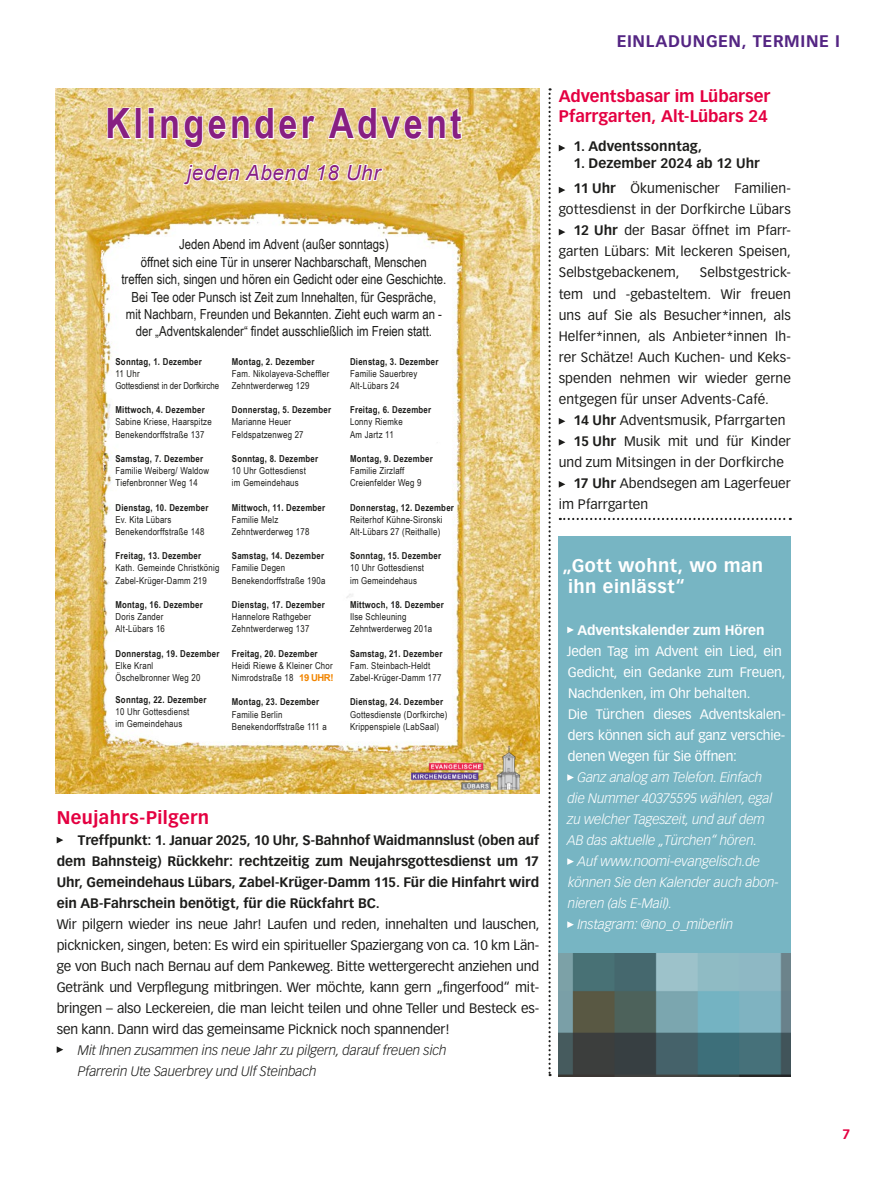
<style>
.page{position:relative;width:893px;height:1183px;background:#fff}
.page>*{position:absolute;margin:0;border:0;box-sizing:border-box;transform-origin:0 0}
.t1{font:700 41.7px "Arial Narrow";letter-spacing:.08em;color:#871f82}
.t2{font:italic 20.85px "Arial";letter-spacing:.025em;color:#871f82}
.t3{font:700 18px/21px "Vectora LH";letter-spacing:.025em;color:#fff}
.t4{font:700 18px "Vectora LH";letter-spacing:.025em;color:#e40041}
.t5{font:700 16.5px/19.8px "Vectora LH";color:#e40041}
.t6{font:700 16.5px "Vectora LH";letter-spacing:.04em;color:#542583}
.t7{font:13.95px/17.4px "Arial Narrow";color:#1d1d1b;text-align:center}
.t8{font:13.5px/21px "Vectora LH";letter-spacing:.005em;color:#1d1d1b;text-align:justify}
.t9{font:700 13.5px/21px "Vectora LH";color:#1d1d1b;text-align:justify}
.t10{font:italic 300 13.5px/21px "Vectora LH";letter-spacing:-.01em;color:#fff}
.t11{font:13.5px/21px "Vectora LH";letter-spacing:-.01em;color:#fff}
.t12{font:italic 300 13.5px/21px "Vectora LH";letter-spacing:-.01em;color:#1d1d1b}
.t13{font:700 13.5px "Vectora LH";letter-spacing:-.005em;color:#fff}
.t14{font:700 13.5px "Vectora LH";color:#e40041}
.t15{font:9.6px/12.1px "Arial Narrow";letter-spacing:.025em;color:#1d1d1b}
.t16{font:700 9.6px "Arial Narrow";letter-spacing:.025em;color:#1d1d1b}
.t17{font:9.6px/12.1px "Arial Narrow";color:#1d1d1b}
.s1{font-family:"Arial";font-weight:700;color:#f18500}
.s2{font-weight:400}
.s3{font-weight:700}
</style>
<div class="page">
<img style="left:55px;top:441px;width:484px;height:209px">
<img style="left:55px;top:650px;width:484px;height:143px">
<img style="left:55px;top:88px;width:484px;height:353px">
<svg style="left:106px;top:107px;width:27px;height:33px"></svg>
<div style="left:135px;top:107px;width:7px;height:32px;border:2px solid #fff"></div>
<svg style="left:147px;top:107px;width:170px;height:42px;background:#ecd8a2"></svg>
<svg style="left:327px;top:106px;width:136px;height:35px;background:#eddaa9"></svg>
<svg style="left:182px;top:157px;width:202px;height:29px"></svg>
<img style="left:409px;top:745px;width:113px;height:44px">
<div style="left:559px;top:536px;width:232px;height:480px;background:#77b5c3"></div>
<svg style="left:567px;top:626px;width:7px;height:7px"></svg>
<svg style="left:567px;top:774px;width:7px;height:6px"></svg>
<svg style="left:567px;top:858px;width:7px;height:6px"></svg>
<svg style="left:567px;top:921px;width:7px;height:6px"></svg>
<img style="left:559px;top:953px;width:232px;height:122px">
<svg style="left:57px;top:837px;width:6px;height:6px"></svg>
<svg style="left:57px;top:1046px;width:6px;height:6px"></svg>
<svg style="left:559px;top:145px;width:6px;height:6px"></svg>
<svg style="left:559px;top:187px;width:6px;height:6px"></svg>
<svg style="left:559px;top:229px;width:6px;height:6px"></svg>
<svg style="left:559px;top:418px;width:6px;height:6px"></svg>
<svg style="left:559px;top:439px;width:6px;height:6px"></svg>
<svg style="left:559px;top:481px;width:6px;height:6px"></svg>
<svg style="left:560px;top:517px;width:231px;height:3px"></svg>
<svg style="left:548px;top:88px;width:3px;height:987px"></svg>
<h1 class="t1" style="left:106px;top:92px;width:358px">Klingender Advent</h1>
<h2 class="t2" style="left:187px;top:159px;width:195px">jeden Abend 18 Uhr</h2>
<p class="t7" style="left:121px;top:235px;width:326px">Jeden Abend im Advent (außer sonntags)<br>öffnet sich eine Tür in unserer Nachbarschaft, Menschen<br>treffen sich, singen und hören ein Gedicht oder eine Geschichte.<br>Bei Tee oder Punsch ist Zeit zum Innehalten, für Gespräche,<br>mit Nachbarn, Freunden und Bekannten. Zieht euch warm an - der „Adventskalender“ findet ausschließlich im Freien statt.</p>
<p class="t16" style="left:115px;top:354px;width:88px">Sonntag, 1. Dezember</p>
<p class="t17" style="left:115px;top:367px;width:105px">11 Uhr<br>Gottesdienst in der Dorfkirche</p>
<p class="t16" style="left:115px;top:402px;width:91px">Mittwoch, 4. Dezember</p>
<p class="t15" style="left:115px;top:415px;width:98px">Sabine Kriese, Haarspitze<br>Benekendorffstraße 137</p>
<p class="t16" style="left:115px;top:451px;width:89px">Samstag, 7. Dezember</p>
<p class="t15" style="left:115px;top:464px;width:95px">Familie Weiberg/ Waldow<br>Tiefenbronner Weg 14</p>
<p class="t16" style="left:115px;top:500px;width:94px">Dienstag, 10. Dezember</p>
<p class="t15" style="left:115px;top:513px;width:90px">Ev. Kita Lübars<br>Benekendorffstraße 148</p>
<p class="t16" style="left:115px;top:548px;width:87px">Freitag, 13. Dezember</p>
<p class="t15" style="left:115px;top:561px;width:105px">Kath. Gemeinde Christkönig<br>Zabel-Krüger-Damm 219</p>
<p class="t16" style="left:115px;top:597px;width:89px">Montag, 16. Dezember</p>
<p class="t15" style="left:115px;top:610px;width:51px">Doris Zander<br>Alt-Lübars 16</p>
<p class="t16" style="left:115px;top:645px;width:105px">Donnerstag, 19. Dezember</p>
<p class="t15" style="left:115px;top:658px;width:86px">Elke Kranl<br>Öschelbronner Weg 20</p>
<p class="t16" style="left:115px;top:691px;width:92px">Sonntag, 22. Dezember</p>
<p class="t15" style="left:115px;top:704px;width:75px">10 Uhr Gottesdienst im Gemeindehaus</p>
<p class="t16" style="left:232px;top:354px;width:84px">Montag, 2. Dezember</p>
<p class="t15" style="left:232px;top:367px;width:99px">Fam. Nikolayeva-Scheffler<br>Zehntwerderweg 129</p>
<p class="t16" style="left:232px;top:402px;width:101px">Donnerstag, 5. Dezember</p>
<p class="t15" style="left:232px;top:415px;width:73px">Marianne Heuer<br>Feldspatzenweg 27</p>
<p class="t16" style="left:232px;top:451px;width:88px">Sonntag, 8. Dezember</p>
<p class="t15" style="left:232px;top:464px;width:75px">10 Uhr Gottesdienst im Gemeindehaus</p>
<p class="t16" style="left:232px;top:500px;width:95px">Mittwoch, 11. Dezember</p>
<p class="t15" style="left:232px;top:513px;width:79px">Familie Melz<br>Zehntwerderweg 178</p>
<p class="t16" style="left:232px;top:548px;width:94px">Samstag, 14. Dezember</p>
<p class="t15" style="left:232px;top:561px;width:95px">Familie Degen<br>Benekendorffstraße 190a</p>
<p class="t16" style="left:232px;top:597px;width:94px">Dienstag, 17. Dezember</p>
<p class="t15" style="left:232px;top:610px;width:81px">Hannelore Rathgeber<br>Zehntwerderweg 137</p>
<p class="t16" style="left:232px;top:645px;width:87px">Freitag, 20. Dezember</p>
<p class="t15" style="left:232px;top:658px;width:103px">Heidi Riewe &amp; Kleiner Chor<br>Nimrodstraße 18 <span class="s1">19 UHR!</span></p>
<p class="t16" style="left:232px;top:694px;width:89px">Montag, 23. Dezember</p>
<p class="t15" style="left:232px;top:707px;width:96px">Familie Berlin<br>Benekendorffstraße 111 a</p>
<p class="t16" style="left:350px;top:354px;width:90px">Dienstag, 3. Dezember</p>
<p class="t15" style="left:350px;top:367px;width:69px">Familie Sauerbrey<br>Alt-Lübars 24</p>
<p class="t16" style="left:350px;top:402px;width:83px">Freitag, 6. Dezember</p>
<p class="t15" style="left:350px;top:415px;width:54px">Lonny Riemke<br>Am Jartz 11</p>
<p class="t16" style="left:350px;top:451px;width:84px">Montag, 9. Dezember</p>
<p class="t15" style="left:350px;top:464px;width:73px">Familie Zirzlaff<br>Creienfelder Weg 9</p>
<p class="t16" style="left:350px;top:500px;width:105px">Donnerstag, 12. Dezember</p>
<p class="t15" style="left:350px;top:513px;width:94px">Reiterhof Kühne-Sironski<br>Alt-Lübars 27 (Reithalle)</p>
<p class="t16" style="left:350px;top:548px;width:92px">Sonntag, 15. Dezember</p>
<p class="t15" style="left:350px;top:561px;width:75px">10 Uhr Gottesdienst im Gemeindehaus</p>
<p class="t16" style="left:350px;top:597px;width:95px">Mittwoch, 18. Dezember</p>
<p class="t15" style="left:350px;top:610px;width:84px">Ilse Schleuning<br>Zehntwerderweg 201a</p>
<p class="t16" style="left:350px;top:645px;width:94px">Samstag, 21. Dezember</p>
<p class="t15" style="left:350px;top:658px;width:93px">Fam. Steinbach-Heldt<br>Zabel-Krüger-Damm 177</p>
<p class="t16" style="left:350px;top:694px;width:94px">Dienstag, 24. Dezember</p>
<p class="t15" style="left:350px;top:707px;width:99px">Gottesdienste (Dorfkirche)<br>Krippenspiele (LabSaal)</p>
<h3 class="t4" style="left:57px;top:806px;width:154px">Neujahrs-Pilgern</h3>
<p class="t9" style="left:57px;top:829px;width:484px;text-indent:21px">Treffpunkt: 1. Januar 2025, 10 Uhr, S-Bahnhof Waidmannslust (oben auf dem Bahnsteig) Rückkehr: rechtzeitig zum Neujahrsgottesdienst um 17<br>Uhr, Gemeindehaus Lübars, Zabel-Krüger-Damm 115. Für die Hinfahrt wird ein AB-Fahrschein benötigt, für die Rückfahrt BC.</p>
<p class="t8" style="left:57px;top:913px;width:484px">Wir pilgern wieder ins neue Jahr! Laufen und reden, innehalten und lauschen, picknicken, singen, beten: Es wird ein spiritueller Spaziergang von ca. 10 km Län&shy;ge von Buch nach Bernau auf dem Pankeweg. Bitte wettergerecht anziehen und Getränk und Verpflegung mitbringen. Wer möchte, kann gern „fingerfood“ mit&shy;bringen – also Leckereien, die man leicht teilen und ohne Teller und Besteck es&shy;sen kann. Dann wird das gemeinsame Picknick noch spannender!</p>
<p class="t12" style="left:78px;top:1039px;width:370px">Mit Ihnen zusammen ins neue Jahr zu pilgern, darauf freuen sich<br>Pfarrerin Ute Sauerbrey und Ulf Steinbach</p>
<p class="t6" style="left:617px;top:31px;width:225px">EINLADUNGEN, TERMINE I</p>
<p class="t5" style="left:559px;top:86px;width:213px">Adventsbasar im Lübarser<br>Pfarrgarten, Alt-Lübars 24</p>
<p class="t9" style="left:574px;top:136px;width:130px">1. Adventssonntag,</p>
<p class="t9" style="left:574px;top:150px;width:219px;line-height:25.8px">1. Dezember 2024 ab 12 Uhr<br>11 Uhr <span class="s2">Ökumenischer Familien-</span></p>
<p class="t8" style="left:559px;top:199px;width:234px">gottesdienst in der Dorfkirche Lübars</p>
<p class="t8" style="left:574px;top:220px;width:219px"><span class="s3">12 Uhr</span> der Basar öffnet im Pfarr-</p>
<p class="t8" style="left:559px;top:241px;width:234px">garten Lübars: Mit leckeren Speisen,</p>
<p class="t8" style="left:559px;top:262px;width:122px">Selbstgebackenem,</p>
<p class="t8" style="left:559px;top:262px;width:234px;text-indent:141px">Selbstgestrick&shy;tem und -gebasteltem. Wir freuen uns auf Sie als Besucher*innen, als Helfer*innen, als Anbieter*innen Ih&shy;rer Schätze! Auch Kuchen- und Keks&shy;spenden nehmen wir wieder gerne entgegen für unser Advents-Café.</p>
<p class="t8" style="left:574px;top:409px;width:213px"><span class="s3">14 Uhr</span> Adventsmusik, Pfarrgarten</p>
<p class="t8" style="left:574px;top:430px;width:219px"><span class="s3">15 Uhr</span> Musik mit und für Kinder</p>
<p class="t8" style="left:559px;top:451px;width:227px">und zum Mitsingen in der Dorfkirche</p>
<p class="t8" style="left:574px;top:472px;width:219px"><span class="s3">17 Uhr</span> Abendsegen am Lagerfeuer</p>
<p class="t8" style="left:559px;top:493px;width:91px">im Pfarrgarten</p>
<h3 class="t3" style="left:563px;top:554px;width:202px">„Gott wohnt, wo man ihn einlässt“</h3>
<p class="t13" style="left:578px;top:621px;width:189px">Adventskalender zum Hören</p>
<p class="t11" style="left:567px;top:640px;width:220px">Jeden Tag im Advent ein Lied, ein<br>Gedicht, ein Gedanke zum Freuen,<br>Nachdenken, im Ohr behalten.<br>Die Türchen dieses Adventskalen&shy;ders können sich auf ganz verschie&shy;denen Wegen für Sie öffnen:</p>
<p class="t10" style="left:567px;top:766px;width:207px;text-indent:10px">Ganz analog am Telefon. Einfach die Nummer 40375595 wählen, egal zu welcher Tageszeit, und auf dem<br>AB das aktuelle „Türchen“ hören.</p>
<p class="t10" style="left:577px;top:850px;width:184px">Auf www.noomi-evangelisch.de</p>
<p class="t10" style="left:568px;top:871px;width:212px">können Sie den Kalender auch abon-</p>
<p class="t10" style="left:568px;top:892px;width:106px">nieren (als E-Mail).</p>
<p class="t10" style="left:577px;top:913px;width:157px">Instagram: @no_o_miberlin</p>
<p class="t14" style="left:842px;top:1125px;width:9px">7</p>
</div>
